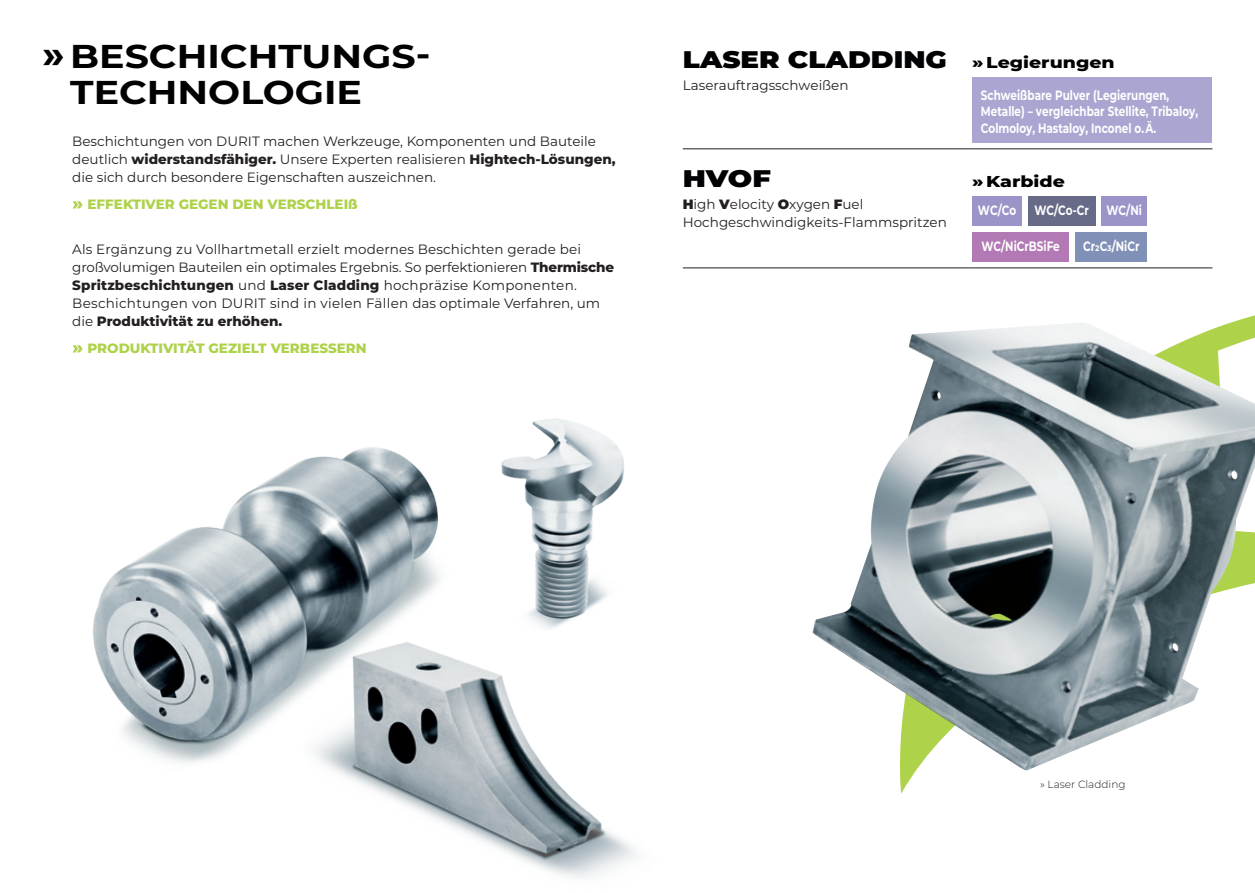
<style>
.page{position:relative;width:1255px;height:893px;background:#fff}
.page>*{position:absolute;margin:0;border:0;box-sizing:border-box;transform-origin:0 0}
.t1{font:700 33px/36px "Montserrat";color:#000103;scale:1.15 1}
.t2{font:900 24px "Montserrat";color:#000103;scale:1.15 1}
.t3{font:900 24px "Montserrat";color:#000103;scale:1.2 1}
.t4{font:800 15.75px "Montserrat";color:#000103;scale:1.2 1}
.t5{font:13.5px/18px "Montserrat";color:#231f20}
.t6{font:700 13.5px/16.5px "Montserrat";color:#fff;scale:.77 1}
.t7{font:800 13.5px "Montserrat";color:#aed24a}
.t8{font:300 10.5px "Montserrat";color:#231f20}
.s1{font-size:39px}
.s2{font-weight:800}
.s3{font-size:18px}
.s4{font-weight:800;font-size:15.75px}
.s5{font-weight:900}
</style>
<div class="page">
<img style="left:506px;top:419px;width:117px;height:187px">
<img style="left:812px;top:323px;width:442px;height:448px">
<img style="left:506px;top:606px;width:130px;height:272px">
<hr style="left:682px;top:148px;width:290px;height:1px;background:#231f20">
<hr style="left:972px;top:148px;width:240px;height:1px;background:#231f20">
<hr style="left:682px;top:267px;width:290px;height:1px;background:#231f20">
<hr style="left:972px;top:267px;width:240px;height:1px;background:#231f20">
<div style="left:972px;top:196px;width:49px;height:30px;background:#9a94c8"></div>
<div style="left:1027px;top:196px;width:68px;height:30px;background:#686b88"></div>
<div style="left:1101px;top:196px;width:45px;height:30px;background:#9a94c8"></div>
<div style="left:972px;top:232px;width:96px;height:30px;background:#b279b4"></div>
<div style="left:1075px;top:232px;width:71px;height:30px;background:#8090b6"></div>
<div style="left:972px;top:77px;width:239px;height:65px;background:#aaa6d1"></div>
<img style="left:133px;top:460px;width:373px;height:392px">
<img style="left:93px;top:447px;width:345px;height:295px">
<h1 class="t1" style="left:70px;top:36px;width:315px;text-indent:-28px"><span class="s1">»</span> BESCHICHTUNGS-<br>TECHNOLOGIE</h1>
<p class="t5" style="left:72px;top:132px;width:545px">Beschichtungen von DURIT machen Werkzeuge, Komponenten und Bauteile deutlich <span class="s2">widerstandsfähiger.</span> Unsere Experten realisieren <span class="s2">Hightech-Lösungen, </span>die sich durch besondere Eigenschaften auszeichnen.</p>
<p class="t7" style="left:72px;top:195px;width:287px"><span class="s3">»</span> EFFEKTIVER GEGEN DEN VERSCHLEIß</p>
<p class="t5" style="left:72px;top:240px;width:543px">Als Ergänzung zu Vollhartmetall erzielt modernes Beschichten gerade bei großvolumigen Bauteilen ein optimales Ergebnis. So perfektionieren <span class="s2">Thermische Spritzbeschichtungen</span> und <span class="s2">Laser Cladding</span> hochpräzise Komponenten.<br>Beschichtungen von DURIT sind in vielen Fällen das optimale Verfahren, um die <span class="s2">Produktivität zu erhöhen.</span></p>
<p class="t7" style="left:72px;top:339px;width:296px"><span class="s3">»</span> PRODUKTIVITÄT GEZIELT VERBESSERN</p>
<h2 class="t2" style="left:682px;top:41px;width:377px">LASER CLADDING <span class="s4">» Legierungen</span></h2>
<p class="t5" style="left:682px;top:75px;width:167px">Laserauftragsschweißen</p>
<p class="t6" style="left:980px;top:86px;width:283px">Schweißbare Pulver (Legierungen,<br>Metalle) – vergleichbar Stellite, Tribaloy,<br>Colmoloy, Hastaloy, Inconel o. Ä.</p>
<h2 class="t3" style="left:682px;top:161px;width:75px">HVOF</h2>
<p class="t4" style="left:972px;top:170px;width:79px">» Karbide</p>
<p class="t5" style="left:682px;top:194px;width:266px"><span class="s5">H</span>igh <span class="s5">V</span>elocity <span class="s5">O</span>xygen <span class="s5">F</span>uel<br>Hochgeschwindigkeits-Flammspritzen</p>
<p class="t6" style="left:977px;top:201px;width:51px">WC/Co</p>
<p class="t6" style="left:1034px;top:201px;width:72px">WC/Co-Cr</p>
<p class="t6" style="left:1106px;top:201px;width:47px">WC/Ni</p>
<p class="t6" style="left:981px;top:238px;width:103px">WC/NiCrBSiFe</p>
<p class="t6" style="left:1083px;top:238px;width:75px">Cr2C3/NiCr</p>
<p class="t8" style="left:1040px;top:777px;width:87px">» Laser Cladding</p>
</div>
